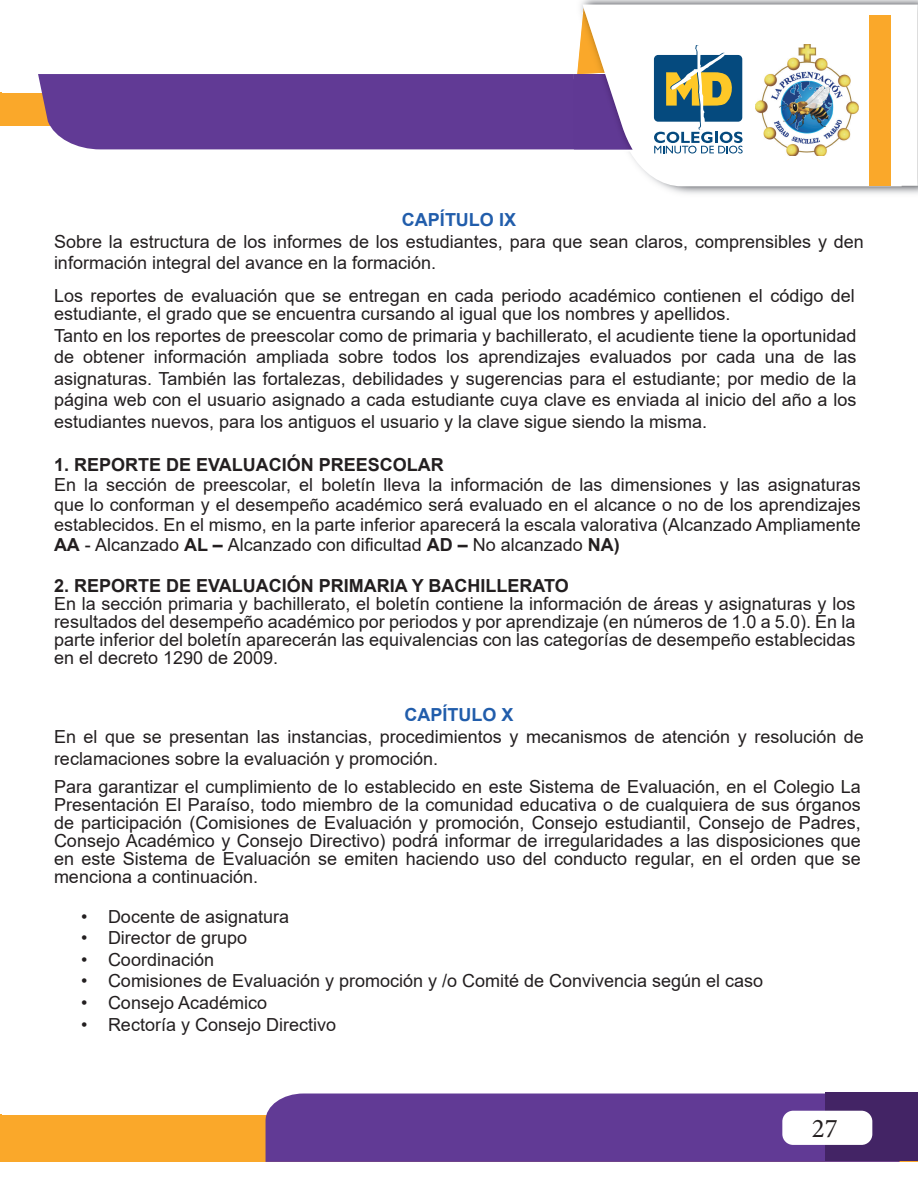
<style>
.page{position:relative;width:918px;height:1188px;background:#fff}
.page>*{position:absolute;margin:0;border:0;box-sizing:border-box;transform-origin:0 0}
.t1{font:27px "Minion Pro";color:#231f20}
.t2{font:18px/18px "Arial";color:#231f20;text-align:justify}
.TITULO_2{font:700 18px "Arial";color:#231f20}
.TITULO_1{font:700 18px "Arial";color:#215dab}
.s1{font-weight:700}
</style>
<div class="page">
<div style="left:1px;top:93px;width:429px;height:32px;background:#faa82a"></div>
<div style="left:1px;top:1115px;width:916px;height:47px;background:#faa82a"></div>
<div style="left:38px;top:74px;width:536px;height:75px;background:#613a95"></div>
<img style="left:574px;top:74px;width:3px;height:75px">
<svg style="left:628px;top:5px;width:290px;height:181px"></svg>
<div style="left:870px;top:16px;width:21px;height:170px;background:#faa82a"></div>
<div style="left:266px;top:1094px;width:634px;height:68px;background:#613a95"></div>
<div style="left:826px;top:1092px;width:92px;height:69px;background:#432465"></div>
<svg style="left:577px;top:6px;width:166px;height:148px"></svg>
<div style="left:782px;top:1111px;width:90px;height:34px;background:#fff;border-radius:11px"></div>
<img style="left:755px;top:44px;width:103px;height:112px">
<hr style="left:0;top:92px;width:1px;height:32px;background:#faa82a">
<hr style="left:0;top:1114px;width:2px;height:48px;background:#faa82a">
<p class="TITULO_1" style="left:402px;top:207px;width:116px">CAPÍTULO IX</p>
<p class="t2" style="left:54px;top:230px;width:811px;line-height:21.6px">Sobre la estructura de los informes de los estudiantes, para que sean claros, comprensibles y den información integral del avance en la formación.</p>
<p class="t2" style="left:54px;top:286px;width:802px">Los reportes de evaluación que se entregan en cada periodo académico contienen el código del estudiante, el grado que se encuentra cursando al igual que los nombres y apellidos.</p>
<p class="t2" style="left:54px;top:324px;width:804px;line-height:21.6px">Tanto en los reportes de preescolar como de primaria y bachillerato, el acudiente tiene la oportunidad de obtener información ampliada sobre todos los aprendizajes evaluados por cada una de las asignaturas. También las fortalezas, debilidades y sugerencias para el estudiante; por medio de la página web con el usuario asignado a cada estudiante cuya clave es enviada al inicio del año a los estudiantes nuevos, para los antiguos el usuario y la clave sigue siendo la misma.</p>
<p class="TITULO_2" style="left:54px;top:452px;width:391px">1. REPORTE DE EVALUACIÓN PREESCOLAR</p>
<p class="t2" style="left:54px;top:475px;width:808px;line-height:19.8px">En la sección de preescolar, el boletín lleva la información de las dimensiones y las asignaturas que lo conforman y el desempeño académico será evaluado en el alcance o no de los aprendizajes establecidos. En el mismo, en la parte inferior aparecerá la escala valorativa (Alcanzado Ampliamente <span class="s1">AA</span> - Alcanzado <span class="s1">AL –</span> Alcanzado con dificultad <span class="s1">AD –</span> No alcanzado <span class="s1">NA)</span></p>
<p class="TITULO_2" style="left:54px;top:573px;width:516px">2. REPORTE DE EVALUACIÓN PRIMARIA Y BACHILLERATO</p>
<p class="t2" style="left:54px;top:595px;width:803px">En la sección primaria y bachillerato, el boletín contiene la información de áreas y asignaturas y los resultados del desempeño académico por periodos y por aprendizaje (en números de 1.0 a 5.0). En la parte inferior del boletín aparecerán las equivalencias con las categorías de desempeño establecidas en el decreto 1290 de 2009.</p>
<p class="TITULO_1" style="left:404px;top:702px;width:111px">CAPÍTULO X</p>
<p class="t2" style="left:54px;top:726px;width:811px;line-height:21.6px">En el que se presentan las instancias, procedimientos y mecanismos de atención y resolución de reclamaciones sobre la evaluación y promoción.</p>
<p class="t2" style="left:54px;top:778px;width:808px">Para garantizar el cumplimiento de lo establecido en este Sistema de Evaluación, en el Colegio La Presentación El Paraíso, todo miembro de la comunidad educativa o de cualquiera de sus órganos de participación (Comisiones de Evaluación y promoción, Consejo estudiantil, Consejo de Padres, Consejo Académico y Consejo Directivo) podrá informar de irregularidades a las disposiciones que en este Sistema de Evaluación se emiten haciendo uso del conducto regular, en el orden que se menciona a continuación.</p>
<p class="t2" style="left:81px;top:907px;width:210px">• Docente de asignatura</p>
<p class="t2" style="left:81px;top:929px;width:168px">• Director de grupo</p>
<p class="t2" style="left:81px;top:950px;width:135px">• Coordinación</p>
<p class="t2" style="left:81px;top:972px;width:684px">• Comisiones de Evaluación y promoción y /o Comité de Convivencia según el caso</p>
<p class="t2" style="left:81px;top:994px;width:188px">• Consejo Académico</p>
<p class="t2" style="left:81px;top:1015px;width:257px">• Rectoría y Consejo Directivo</p>
<h1 class="t1" style="left:812px;top:1110px;width:27px">27</h1>
</div>
